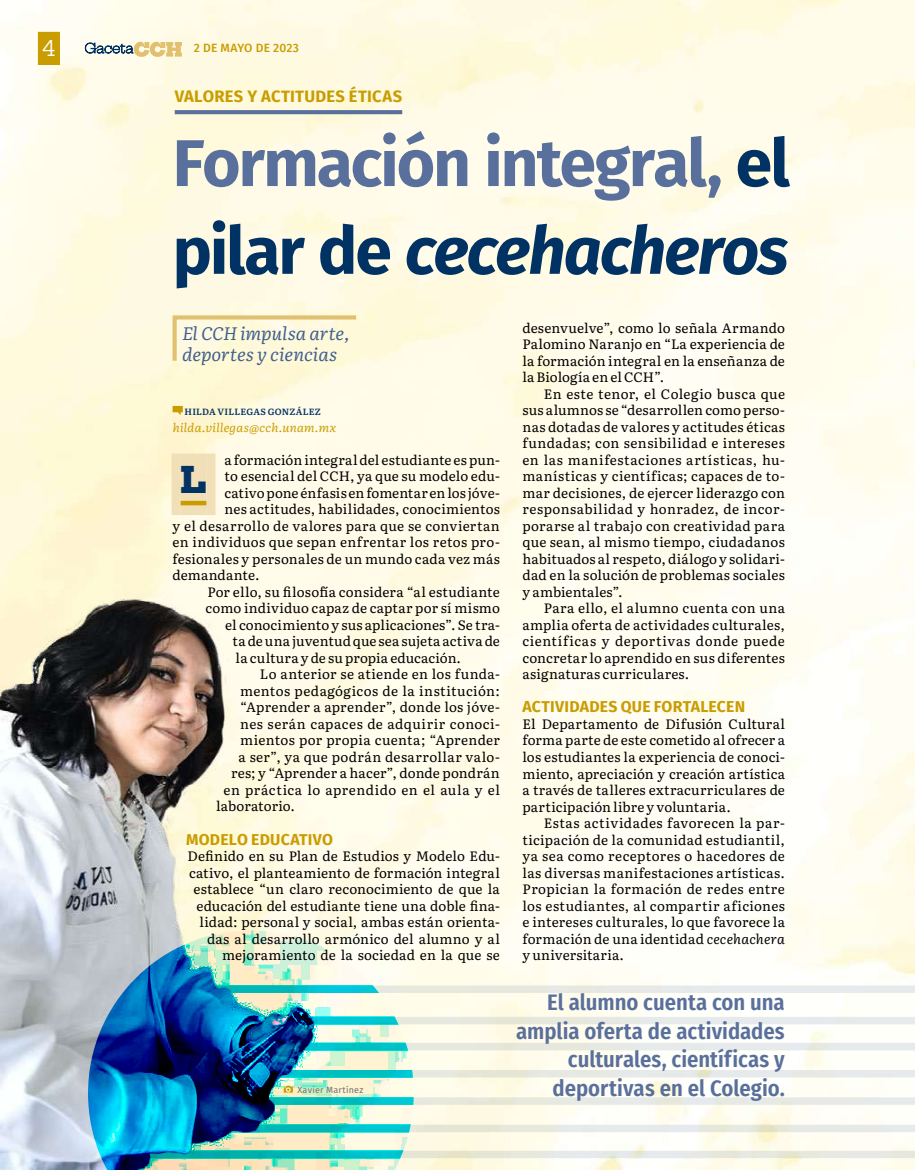
<style>
.page{position:relative;width:915px;height:1170px;background:#fff}
.page>*{position:absolute;margin:0;border:0;box-sizing:border-box;transform-origin:0 0}
.t1{font:700 66px/87.8px "Fira Sans";letter-spacing:-.035em;color:#5a709c}
.t2{font:800 35.4px "Hepta Slab";color:#003263}
.t3{font:600 22.5px/28.8px "Fira Sans Condensed";color:#5a709c;text-align:right}
.t4{font:21px "Hepta Slab";color:#fff}
.t5{font:italic 18px/20.7px "Literata 18 pt";color:#425f8d}
.t6{font:700 16.5px "Fira Sans";letter-spacing:.015em;color:#c99d00}
.t7{font:700 15.75px "Fira Sans";letter-spacing:.015em;color:#c99d00}
.t8{font:13.5px/16.5px "Literata 18 pt";letter-spacing:.015em;color:#000;text-align:justify}
.t9{font:13.5px "Literata 18 pt";letter-spacing:.035em;color:#000}
.t10{font:13.5px "Literata 18 pt";letter-spacing:.04em;color:#000}
.t11{font:italic 12px "Literata 18 pt";color:#c99d00}
.t12{font:500 12px "Fira Sans";letter-spacing:.015em;color:#c99d00}
.t13{font:600 9px "Literata 18 pt";letter-spacing:.02em;color:#003263}
.t14{font:9px "Fira Sans";letter-spacing:.025em;color:#706f6f}
.s1{color:#003263}
.s2{font-style:italic;color:#003263}
.s3{font-style:italic}
</style>
<div class="page">
<svg style="left:175px;top:110px;width:227px;height:4px"></svg>
<svg style="left:170px;top:313px;width:190px;height:52px;background:#fbf3d1"></svg>
<svg style="left:413px;top:1150px;width:501px;height:8px;background:#e7e9e0"></svg>
<svg style="left:413px;top:1124px;width:501px;height:8px;background:#e7eae2"></svg>
<svg style="left:413px;top:1097px;width:501px;height:7px;background:#e6e9e3"></svg>
<svg style="left:413px;top:1069px;width:501px;height:8px;background:#e8ebe5"></svg>
<div style="left:0;top:1042px;width:914px;height:8px;background:#e6eae9"></div>
<svg style="left:413px;top:1016px;width:501px;height:8px;background:#e8ebe6"></svg>
<svg style="left:413px;top:985px;width:501px;height:7px;background:#e7eae6"></svg>
<img style="left:0;top:557px;width:330px;height:612px">
<svg style="left:88px;top:930px;width:325px;height:239px;background:#6dabbe"></svg>
<div style="left:171px;top:453px;width:9px;height:62px;background:#f1dfb8"></div>
<div style="left:180px;top:453px;width:26px;height:62px;background:#f1dfb8"></div>
<div style="left:206px;top:453px;width:9px;height:62px;background:#f1dfb8"></div>
<svg style="left:172px;top:406px;width:11px;height:9px"></svg>
<hr style="left:180px;top:501px;width:26px;height:4px;background:#c99d00">
<svg style="left:283px;top:1085px;width:10px;height:7px"></svg>
<svg style="left:85px;top:34px;width:97px;height:23px;background:#dcd8bf"></svg>
<div style="left:38px;top:32px;width:22px;height:33px;background:#c99d00"></div>
<h3 class="t4" style="left:42px;top:31px;width:15px">4</h3>
<p class="t12" style="left:194px;top:39px;width:107px">2 DE MAYO DE 2023</p>
<p class="t6" style="left:175px;top:82px;width:229px">VALORES Y ACTITUDES ÉTICAS</p>
<h1 class="t1" style="left:172px;top:114px;width:618px">Formación integral, <span class="s1">el pilar de</span> <span class="s2">cecehacheros</span></h1>
<p class="t8" style="left:522px;top:318px;width:264px">desenvuelve”, como lo señala Armando Palomino Naranjo en “La experiencia de la formación integral en la enseñanza de la Biología en el CCH”.</p>
<p class="t8" style="left:522px;top:384px;width:264px;text-indent:21px">En este tenor, el Colegio busca que sus alumnos se “desarrollen como perso&shy;nas dotadas de valores y actitudes éticas fundadas; con sensibilidad e intereses en las manifestaciones artísticas, hu&shy;manísticas y científicas; capaces de to&shy;mar decisiones, de ejercer liderazgo con responsabilidad y honradez, de incor&shy;porarse al trabajo con creatividad para que sean, al mismo tiempo, ciudadanos habituados al respeto, diálogo y solidari&shy;dad en la solución de problemas sociales y ambientales”.</p>
<p class="t8" style="left:522px;top:599px;width:264px;text-indent:21px">Para ello, el alumno cuenta con una amplia oferta de actividades culturales, científicas y deportivas donde puede concretar lo aprendido en sus diferentes asignaturas curriculares.</p>
<p class="t7" style="left:522px;top:693px;width:224px">ACTIVIDADES QUE FORTALECEN</p>
<p class="t8" style="left:522px;top:714px;width:264px">El Departamento de Difusión Cultural forma parte de este cometido al ofrecer a los estudiantes la experiencia de conoci&shy;miento, apreciación y creación artística a través de talleres extracurriculares de participación libre y voluntaria.</p>
<p class="t8" style="left:522px;top:813px;width:264px;text-indent:21px">Estas actividades favorecen la par&shy;ticipación de la comunidad estudiantil, ya sea como receptores o hacedores de las diversas manifestaciones artísticas.<br>Propician la formación de redes entre los estudiantes, al compartir aficiones e intereses culturales, lo que favorece la formación de una identidad <span class="s3">cecehachera </span>y universitaria.</p>
<h3 class="t3" style="left:516px;top:986px;width:270px">El alumno cuenta con una amplia oferta de actividades culturales, científicas y deportivas en el Colegio.</h3>
<h3 class="t5" style="left:182px;top:322px;width:171px">El CCH impulsa arte, deportes y ciencias</h3>
<p class="t13" style="left:184px;top:405px;width:138px">HILDA VILLEGAS GONZÁLEZ</p>
<p class="t11" style="left:172px;top:418px;width:166px">hilda.villegas@cch.unam.mx</p>
<h2 class="t2" style="left:180px;top:450px;width:27px">L</h2>
<p class="t8" style="left:224px;top:450px;width:277px">a formación integral del estudiante es pun-</p>
<p class="t8" style="left:224px;top:467px;width:277px">to esencial del CCH, ya que su modelo edu-</p>
<p class="t8" style="left:224px;top:483px;width:277px">cativo pone énfasis en fomentar en los jóve-</p>
<p class="t8" style="left:224px;top:500px;width:277px">nes actitudes, habilidades, conocimientos</p>
<p class="t8" style="left:172px;top:516px;width:328px">y el desarrollo de valores para que se conviertan</p>
<p class="t8" style="left:172px;top:533px;width:328px">en individuos que sepan enfrentar los retos pro-</p>
<p class="t8" style="left:172px;top:549px;width:328px">fesionales y personales de un mundo cada vez más</p>
<p class="t8" style="left:172px;top:566px;width:88px">demandante.</p>
<p class="t8" style="left:207px;top:582px;width:294px">Por ello, su filosofía considera “al estudiante</p>
<p class="t8" style="left:205px;top:599px;width:296px">como individuo capaz de captar por sí mismo</p>
<p class="t8" style="left:225px;top:615px;width:276px">el conocimiento y sus aplicaciones”. Se tra-</p>
<p class="t8" style="left:232px;top:632px;width:269px">ta de una juventud que sea sujeta activa de</p>
<p class="t8" style="left:235px;top:648px;width:227px">la cultura y de su propia educación.</p>
<p class="t8" style="left:260px;top:665px;width:241px">Lo anterior se atiende en los funda-</p>
<p class="t9" style="left:240px;top:680px;width:261px">mentos pedagógicos de la institución:</p>
<p class="t8" style="left:240px;top:698px;width:261px">“Aprender a aprender”, donde los jóve-</p>
<p class="t10" style="left:240px;top:713px;width:261px">nes serán capaces de adquirir conoci-</p>
<p class="t8" style="left:240px;top:731px;width:261px">mientos por propia cuenta; “Aprender</p>
<p class="t9" style="left:238px;top:746px;width:262px">a ser”, ya que podrán desarrollar valo-</p>
<p class="t8" style="left:231px;top:764px;width:270px">res; y “Aprender a hacer”, donde pondrán</p>
<p class="t9" style="left:223px;top:779px;width:277px">en práctica lo aprendido en el aula y el</p>
<p class="t8" style="left:216px;top:797px;width:80px">laboratorio.</p>
<p class="t7" style="left:186px;top:825px;width:148px">MODELO EDUCATIVO</p>
<p class="t8" style="left:187px;top:846px;width:314px;text-align:right">Definido en su Plan de Estudios y Modelo Edu&shy;cativo, el planteamiento de formación integral establece “un claro reconocimiento de que la educación del estudiante tiene una doble fina&shy;lidad: personal y social, ambas están orienta&shy;das al desarrollo armónico del alumno y al mejoramiento de la sociedad en la que se</p>
<p class="t14" style="left:297px;top:1082px;width:67px">Xavier Martínez</p>
</div>
